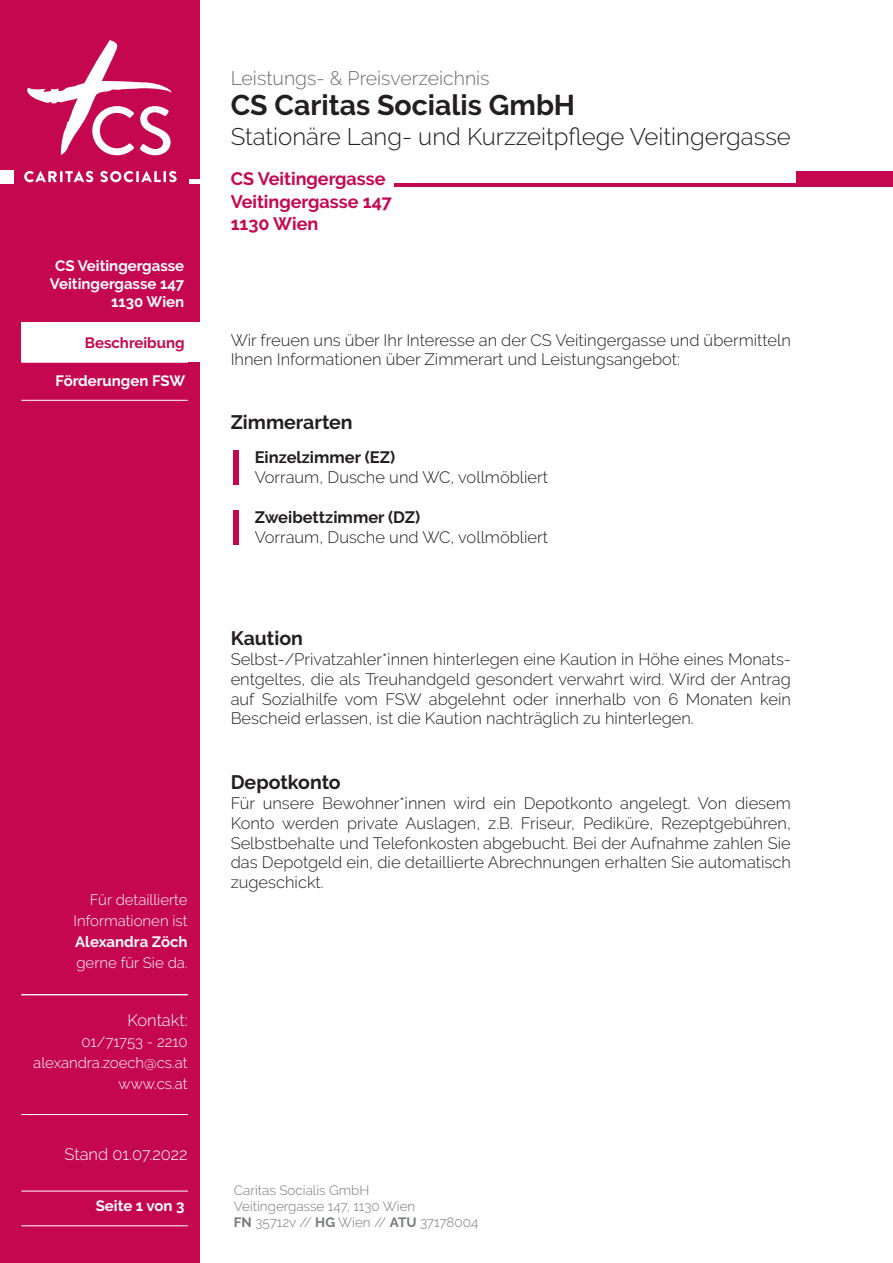
<style>
.page{position:relative;width:893px;height:1263px;background:#fff}
.page>*{position:absolute;margin:0;border:0;box-sizing:border-box;transform-origin:0 0}
.t1{font:700 28.5px "Raleway";color:#231f20}
.t2{font:300 24px "Raleway";color:#231f20}
.t3{font:700 19.5px "Raleway";color:#231f20}
.t4{font:300 19.5px "Raleway";color:#6c6d70}
.t5{font:700 18px/22.5px "Raleway";color:#c50750}
.t6{font:300 16.5px/19.8px "Raleway";color:#231f20;text-align:justify}
.t7{font:700 16.5px "Raleway";color:#231f20}
.t8{font:300 16.5px "Raleway";color:#fff}
.t9{font:300 15px/21px "Raleway";color:#fff;text-align:right}
.t10{font:700 15px/18px "Raleway";color:#fff;text-align:right}
.t11{font:700 15px "Raleway";color:#c50750}
.t12{font:300 13.5px/16.2px "Raleway";color:#76787b}
.s1{font-weight:700}
</style>
<div class="page">
<div style="left:0;top:0;width:200px;height:1263px;background:#c50750"></div>
<div style="left:0;top:170px;width:14px;height:13px;background:#fff"></div>
<hr style="left:190px;top:179px;width:10px;height:4px;background:#fff">
<hr style="left:21px;top:1225px;width:167px;height:1px;background:#fff">
<hr style="left:21px;top:1191px;width:167px;height:1px;background:#fff">
<hr style="left:21px;top:1114px;width:167px;height:1px;background:#fff">
<hr style="left:21px;top:994px;width:167px;height:1px;background:#fff">
<svg style="left:27px;top:40px;width:145px;height:115px"></svg>
<svg style="left:24px;top:171px;width:69px;height:11px"></svg>
<svg style="left:100px;top:171px;width:77px;height:11px"></svg>
<div style="left:234px;top:451px;width:5px;height:34px;background:#c50750"></div>
<div style="left:234px;top:510px;width:5px;height:34px;background:#c50750"></div>
<hr style="left:21px;top:362px;width:167px;height:1px;background:#fff">
<hr style="left:21px;top:400px;width:167px;height:1px;background:#fff">
<div style="left:21px;top:322px;width:180px;height:40px;background:#fff"></div>
<div style="left:797px;top:171px;width:96px;height:16px;background:#c50750"></div>
<hr style="left:395px;top:183px;width:498px;height:4px;background:#c50750">
<p class="t10" style="left:50px;top:256px;width:136px">CS Veitingergasse<br>Veitingergasse 147<br>1130 Wien</p>
<p class="t11" style="left:85px;top:334px;width:101px">Beschreibung</p>
<p class="t10" style="left:56px;top:372px;width:131px">Förderungen FSW</p>
<p class="t9" style="left:74px;top:889px;width:115px">Für detaillierte<br>Informationen ist</p>
<p class="t10" style="left:75px;top:932px;width:114px">Alexandra Zöch</p>
<p class="t9" style="left:76px;top:952px;width:113px">gerne für Sie da.</p>
<p class="t8" style="left:127px;top:1011px;width:62px">Kontakt:</p>
<p class="t9" style="left:33px;top:1031px;width:156px">01/71753 - 2210 alexandra.zoech@cs.at www.cs.at</p>
<p class="t8" style="left:64px;top:1145px;width:125px">Stand 01.07.2022</p>
<p class="t10" style="left:96px;top:1196px;width:90px">Seite 1 von 3</p>
<p class="t4" style="left:231px;top:67px;width:260px">Leistungs- &amp; Preisverzeichnis</p>
<h1 class="t1" style="left:231px;top:89px;width:346px">CS Caritas Socialis GmbH</h1>
<h2 class="t2" style="left:231px;top:122px;width:562px">Stationäre Lang- und Kurzzeitpflege Veitingergasse</h2>
<p class="t5" style="left:231px;top:168px;width:163px">CS Veitingergasse<br>Veitingergasse 147<br>1130 Wien</p>
<p class="t6" style="left:231px;top:330px;width:562px">Wir freuen uns über Ihr Interesse an der CS Veitingergasse und übermitteln<br>Ihnen Informationen über Zimmerart und Leistungsangebot:</p>
<p class="t3" style="left:231px;top:410px;width:124px">Zimmerarten</p>
<p class="t7" style="left:255px;top:448px;width:142px">Einzelzimmer (EZ)</p>
<p class="t6" style="left:255px;top:467px;width:295px">Vorraum, Dusche und WC, vollmöbliert</p>
<p class="t7" style="left:255px;top:507px;width:167px">Zweibettzimmer (DZ)</p>
<p class="t6" style="left:255px;top:527px;width:295px">Vorraum, Dusche und WC, vollmöbliert</p>
<p class="t3" style="left:231px;top:627px;width:74px">Kaution</p>
<p class="t6" style="left:231px;top:649px;width:562px">Selbst-/Privatzahler*innen hinterlegen eine Kaution in Höhe eines Monats&shy;entgeltes, die als Treuhandgeld gesondert verwahrt wird. Wird der Antrag auf Sozialhilfe vom FSW abgelehnt oder innerhalb von 6 Monaten kein Bescheid erlassen, ist die Kaution nachträglich zu hinterlegen.</p>
<p class="t3" style="left:231px;top:771px;width:112px">Depotkonto</p>
<p class="t6" style="left:231px;top:793px;width:562px">Für unsere Bewohner*innen wird ein Depotkonto angelegt. Von diesem Konto werden private Auslagen, z.B. Friseur, Pediküre, Rezeptgebühren, Selbstbehalte und Telefonkosten abgebucht. Bei der Aufnahme zahlen Sie das Depotgeld ein, die detaillierte Abrechnungen erhalten Sie automatisch zugeschickt.</p>
<p class="t12" style="left:234px;top:1182px;width:246px">Caritas Socialis GmbH<br>Veitingergasse 147, 1130 Wien<br><span class="s1">FN</span> 35712v // <span class="s1">HG</span> Wien // <span class="s1">ATU</span> 37178004</p>
</div>
